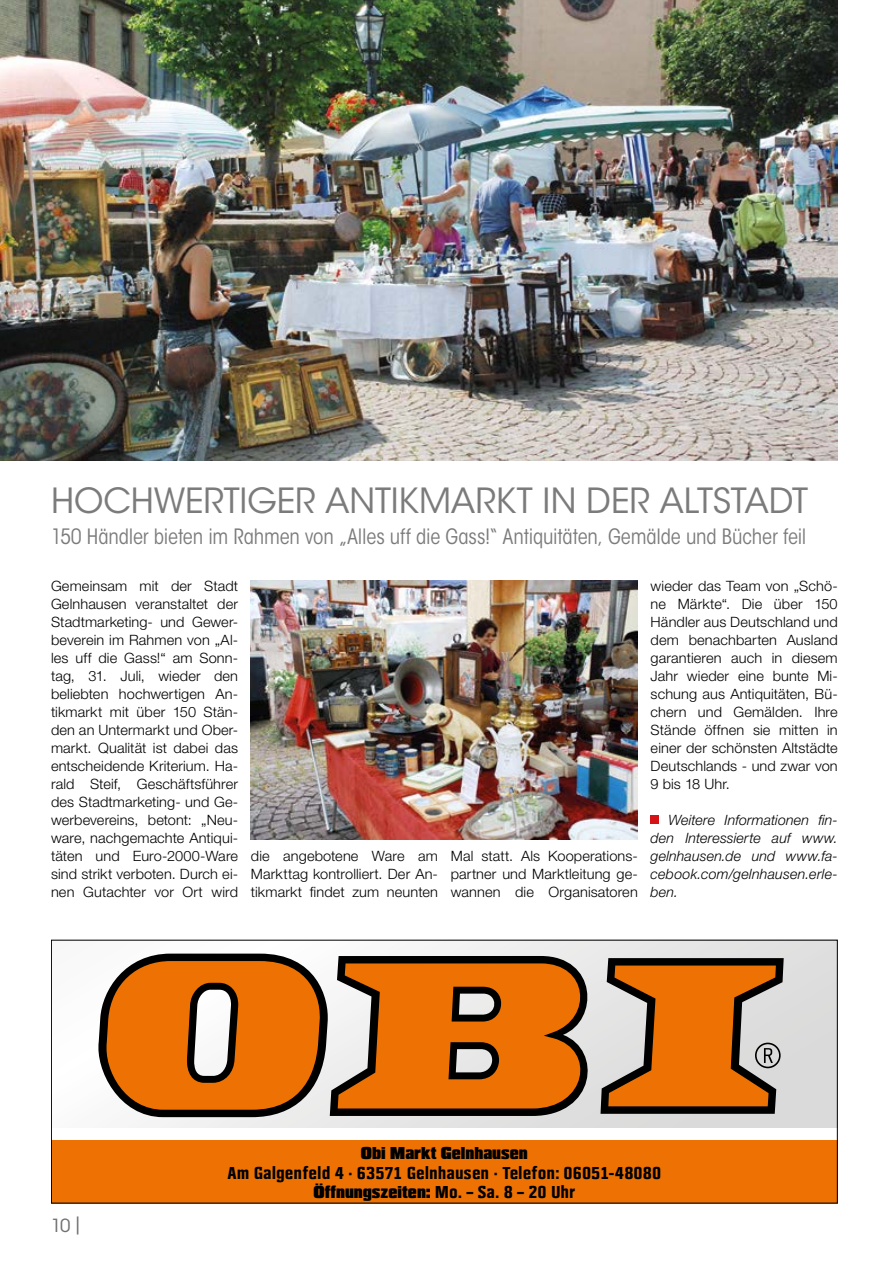
<style>
.page{position:relative;width:893px;height:1263px;background:#fff}
.page>*{position:absolute;margin:0;border:0;box-sizing:border-box;transform-origin:0 0}
.t1{font:34.5px "ITC Avant Garde Std";letter-spacing:-.005em;color:#7c7b7b}
.t2{font:condensed 21px "ITC Avant Garde Std";letter-spacing:-.01em;color:#7c7b7b}
.t3{font:700 18px/19.5px "Obi";color:#000;text-align:center}
.t4{font:900 18px "Obi";color:#000}
.t5{font:18px "ITC Avant Garde Std";color:#706f6f}
.t6{font:300 14.25px/18px "Helvetica Neue LT Std";letter-spacing:.01em;color:#000;text-align:justify}
.t7{font:italic 300 14.25px/18px "Helvetica Neue LT Std";letter-spacing:.015em;color:#000;text-align:justify}
.s1{font-weight:900}
</style>
<div class="page">
<div style="left:51px;top:1140px;width:787px;height:63px;background:#ee7203"></div>
<div style="left:51px;top:940px;width:787px;height:188px;background:linear-gradient(to right,#fefefe,#dbdbda)"></div>
<svg style="left:95px;top:953px;width:689px;height:164px;background:#c27a3a"></svg>
<div style="left:755px;top:1043px;width:26px;height:25px;border:2px solid #000;border-radius:50%"></div>
<div style="left:651px;top:815px;width:8px;height:9px;background:#d51317"></div>
<img style="left:0;top:0;width:838px;height:461px">
<img style="left:251px;top:580px;width:387px;height:259px">
<h1 class="t1" style="left:51px;top:479px;width:758px">HOCHWERTIGER ANTIKMARKT IN DER ALTSTADT</h1>
<h2 class="t2" style="left:51px;top:524px;width:757px">150 Händler bieten im Rahmen von „Alles uff die Gass!“ Antiquitäten, Gemälde und Bücher feil</h2>
<p class="t6" style="left:51px;top:577px;width:189px">Gemeinsam mit der Stadt Gelnhausen veranstaltet der Stadtmarketing- und Gewer&shy;beverein im Rahmen von „Al&shy;les uff die Gass!“ am Sonn&shy;tag, 31. Juli, wieder den beliebten hochwertigen An&shy;tikmarkt mit über 150 Stän&shy;den an Untermarkt und Ober&shy;markt. Qualität ist dabei das entscheidende Kriterium. Ha&shy;rald Steif, Geschäftsführer des Stadtmarketing- und Ge&shy;werbevereins, betont: „Neu&shy;ware, nachgemachte Antiqui&shy;täten und Euro-2000-Ware sind strikt verboten. Durch ei&shy;nen Gutachter vor Ort wird</p>
<p class="t6" style="left:251px;top:847px;width:189px">die angebotene Ware am Markttag kontrolliert. Der An&shy;tikmarkt findet zum neunten</p>
<p class="t6" style="left:451px;top:847px;width:189px">Mal statt. Als Kooperations&shy;partner und Marktleitung ge&shy;wannen die Organisatoren</p>
<p class="t6" style="left:651px;top:577px;width:189px">wieder das Team von „Schö&shy;ne Märkte“. Die über 150<br>Händler aus Deutschland und dem benachbarten Ausland garantieren auch in diesem Jahr wieder eine bunte Mi&shy;schung aus Antiquitäten, Bü&shy;chern und Gemälden. Ihre Stände öffnen sie mitten in einer der schönsten Altstädte Deutschlands - und zwar von 9 bis 18 Uhr.</p>
<p class="t7" style="left:651px;top:811px;width:189px;text-indent:18px">Weitere Informationen fin&shy;den Interessierte auf www. gelnhausen.de und www.fa&shy;cebook.com/gelnhausen.erle&shy;ben.</p>
<p class="t5" style="left:51px;top:1214px;width:33px">10|</p>
<p class="t4" style="left:361px;top:1143px;width:168px">Obi Markt Gelnhausen</p>
<p class="t3" style="left:227px;top:1163px;width:436px">Am Galgenfeld 4 · 63571 Gelnhausen · Telefon: 06051-48080<br><span class="s1">Öffnungszeiten:</span> Mo. – Sa. 8 – 20 Uhr</p>
</div>
